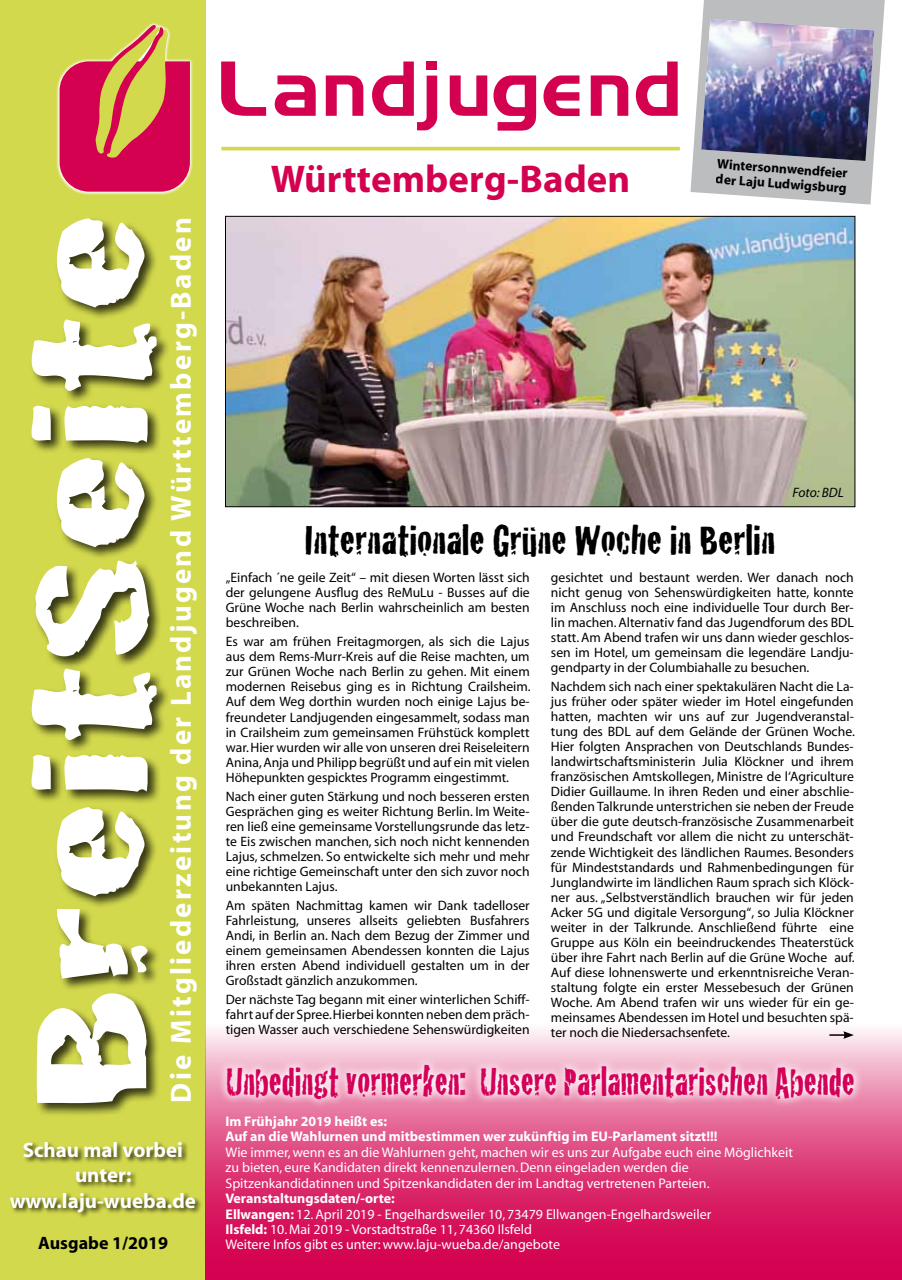
<style>
.page{position:relative;width:902px;height:1280px;background:#fff}
.page>*{position:absolute;margin:0;border:0;box-sizing:border-box;transform-origin:0 0}
.t1{font:171.3px "Cracked";color:#fff;scale:1.72 1}
.t2{font:43.5px "Cracked";color:#000}
.t3{font:42px "Cracked";color:#d40059;scale:.88 1}
.t4{font:700 38.85px "Myriad Pro";letter-spacing:.005em;color:#d40050}
.t5{font:700 29.1px "Myriad";letter-spacing:.08em;color:#fff}
.t6{font:700 21px/25.2px "Myriad";color:#fff;text-align:center}
.t7{font:700 18px "Myriad";color:#000}
.t8{font:13.95px/15.5px "Myriad";color:#fff}
.t9{font:700 13.95px/15.5px "Myriad";color:#fff}
.t10{font:13.65px/15px "Myriad";color:#000;text-align:justify}
.t11{font:italic 13.65px "Myriad";color:#000}
.t12{font:700 13.5px/15px "Myriad";color:#000}
.s1{font-weight:700}
</style>
<div class="page">
<div style="left:0;top:0;width:206px;height:1280px;background:#d3d94d"></div>
<svg style="left:206px;top:1029px;width:695px;height:251px;background:#df467f"></svg>
<div style="left:9px;top:1141px;width:194px;height:78px;background:#000;opacity:.75"></div>
<div style="left:30px;top:216px;width:141px;height:902px;background:#000;opacity:.75"></div>
<svg style="left:56px;top:22px;width:137px;height:173px"></svg>
<svg style="left:60px;top:25px;width:130px;height:167px"></svg>
<svg style="left:635px;top:62px;width:42px;height:54px"></svg>
<svg style="left:221px;top:62px;width:45px;height:54px"></svg>
<svg style="left:590px;top:75px;width:38px;height:41px"></svg>
<svg style="left:543px;top:75px;width:36px;height:41px"></svg>
<svg style="left:493px;top:75px;width:43px;height:56px"></svg>
<svg style="left:449px;top:75px;width:38px;height:41px"></svg>
<svg style="left:326px;top:75px;width:37px;height:41px"></svg>
<svg style="left:275px;top:75px;width:40px;height:41px"></svg>
<svg style="left:372px;top:62px;width:65px;height:68px"></svg>
<div style="left:426px;top:61px;width:11px;height:9px;background:#d40050"></div>
<hr style="left:221px;top:147px;width:458px;height:3px;background:#d3d94d">
<svg style="left:690px;top:0;width:194px;height:205px"></svg>
<img style="left:701px;top:19px;width:173px;height:142px">
<img style="left:227px;top:218px;width:626px;height:287px">
<div style="left:225px;top:216px;width:630px;height:291px;border:1px solid #000"></div>
<svg style="left:218px;top:1055px;width:645px;height:53px;background:#f4c3d6"></svg>
<svg style="left:829px;top:1031px;width:24px;height:8px"></svg>
<h1 class="t1" style="left:-46px;top:1111px;width:525px;rotate:-90deg">BreitSeite</h1>
<h3 class="t5" style="left:166px;top:1102px;width:887px;rotate:-90deg">Die Mitgliederzeitung der Landjugend Württemberg-Baden</h3>
<h3 class="t6" style="left:10px;top:1138px;width:188px">Schau mal vorbei unter: www.laju-wueba.de</h3>
<h3 class="t7" style="left:38px;top:1233px;width:131px">Ausgabe 1/2019</h3>
<h3 class="t4" style="left:270px;top:154px;width:351px">Würtrttemberg-Baden</h3>
<h3 class="t4" style="left:357px;top:154px;width:275px">temberg-Baden</h3>
<h3 class="t4" style="left:261px;top:154px;width:58px">Wü</h3>
<p class="t12" style="left:717px;top:157px;width:132px;rotate:4deg">Wintersonnwendfeier der Laju Ludwigsburg</p>
<p class="t11" style="left:792px;top:486px;width:53px">Foto: BDL</p>
<h2 class="t2" style="left:304px;top:506px;width:472px">Internationale Grüne Woche in Berlin</h2>
<p class="t10" style="left:226px;top:571px;width:305px">„Einfach ´ne geile Zeit“ – mit diesen Worten lässt sich der gelungene Ausflug des ReMuLu - Busses auf die Grüne Woche nach Berlin wahrscheinlich am besten beschreiben.</p>
<p class="t10" style="left:226px;top:635px;width:306px">Es war am frühen Freitagmorgen, als sich die Lajus aus dem Rems-Murr-Kreis auf die Reise machten, um zur Grünen Woche nach Berlin zu gehen. Mit einem modernen Reisebus ging es in Richtung Crailsheim.<br>Auf dem Weg dorthin wurden noch einige Lajus be&shy;freundeter Landjugenden eingesammelt, sodass man in Crailsheim zum gemeinsamen Frühstück komplett war. Hier wurden wir alle von unseren drei Reiseleitern Anina, Anja und Philipp begrüßt und auf ein mit vielen Höhepunkten gespicktes Programm eingestimmt.</p>
<p class="t10" style="left:226px;top:789px;width:305px">Nach einer guten Stärkung und noch besseren ersten Gesprächen ging es weiter Richtung Berlin. Im Weite&shy;ren ließ eine gemeinsame Vorstellungsrunde das letz&shy;te Eis zwischen manchen, sich noch nicht kennenden Lajus, schmelzen. So entwickelte sich mehr und mehr eine richtige Gemeinschaft unter den sich zuvor noch unbekannten Lajus.</p>
<p class="t10" style="left:226px;top:898px;width:305px">Am späten Nachmittag kamen wir Dank tadelloser Fahrleistung, unseres allseits geliebten Busfahrers Andi, in Berlin an. Nach dem Bezug der Zimmer und einem gemeinsamen Abendessen konnten die Lajus ihren ersten Abend individuell gestalten um in der Großstadt gänzlich anzukommen.</p>
<p class="t10" style="left:226px;top:993px;width:305px">Der nächste Tag begann mit einer winterlichen Schiff&shy;fahrt auf der Spree. Hierbei konnten neben dem präch&shy;tigen Wasser auch verschiedene Sehenswürdigkeiten</p>
<h3 class="t3" style="left:225px;top:1048px;width:716px">Unbedingt vormerken: Unsere Parlamentarischen Abende</h3>
<p class="t9" style="left:225px;top:1114px;width:493px">Im Frühjahr 2019 heißt es:<br>Auf an die Wahlurnen und mitbestimmen wer zukünftig im EU-Parlament sitzt!!!</p>
<p class="t8" style="left:225px;top:1145px;width:569px">Wie immer, wenn es an die Wahlurnen geht, machen wir es uns zur Aufgabe euch eine Möglichkeit zu bieten, eure Kandidaten direkt kennenzulernen. Denn eingeladen werden die<br>Spitzenkandidatinnen und Spitzenkandidaten der im Landtag vertretenen Parteien.</p>
<p class="t8" style="left:225px;top:1191px;width:487px"><span class="s1">Veranstaltungsdaten/-orte:<br>Ellwangen:</span> 12. April 2019 - Engelhardsweiler 10, 73479 Ellwangen-Engelhardsweiler <span class="s1">Ilsfeld:</span> 10. Mai 2019 - Vorstadtstraße 11, 74360 Ilsfeld<br>Weitere Infos gibt es unter: www.laju-wueba.de/angebote</p>
<p class="t10" style="left:551px;top:571px;width:304px">gesichtet und bestaunt werden. Wer danach noch nicht genug von Sehenswürdigkeiten hatte, konnte im Anschluss noch eine individuelle Tour durch Ber&shy;lin machen. Alternativ fand das Jugendforum des BDL statt. Am Abend trafen wir uns dann wieder geschlos&shy;sen im Hotel, um gemeinsam die legendäre Landju&shy;gendparty in der Columbiahalle zu besuchen.</p>
<p class="t10" style="left:551px;top:680px;width:305px">Nachdem sich nach einer spektakulären Nacht die La&shy;jus früher oder später wieder im Hotel eingefunden hatten, machten wir uns auf zur Jugendveranstal&shy;tung des BDL auf dem Gelände der Grünen Woche.<br>Hier folgten Ansprachen von Deutschlands Bundes&shy;landwirtschaftsministerin Julia Klöckner und ihrem französischen Amtskollegen, Ministre de l‘Agriculture Didier Guillaume. In ihren Reden und einer abschlie&shy;ßenden Talkrunde unterstrichen sie neben der Freude über die gute deutsch-französische Zusammenarbeit und Freundschaft vor allem die nicht zu unterschät&shy;zende Wichtigkeit des ländlichen Raumes. Besonders für Mindeststandards und Rahmenbedingungen für Junglandwirte im ländlichen Raum sprach sich Klöck&shy;ner aus. „Selbstverständlich brauchen wir für jeden Acker 5G und digitale Versorgung“, so Julia Klöckner weiter in der Talkrunde. Anschließend führte eine Gruppe aus Köln ein beeindruckendes Theaterstück über ihre Fahrt nach Berlin auf die Grüne Woche auf.<br>Auf diese lohnenswerte und erkenntnisreiche Veran&shy;staltung folgte ein erster Messebesuch der Grünen Woche. Am Abend trafen wir uns wieder für ein ge&shy;meinsames Abendessen im Hotel und besuchten spä&shy;ter noch die Niedersachsenfete.</p>
</div>
